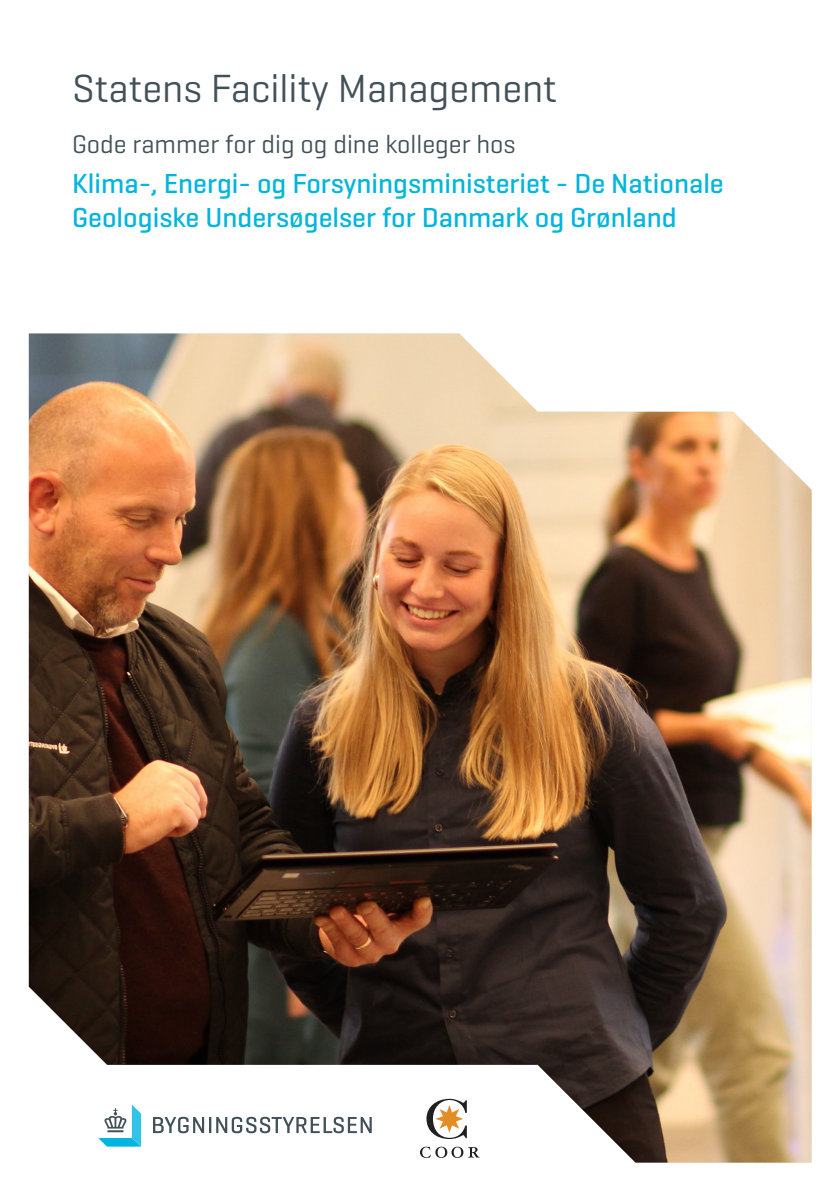
<style>
.page{position:relative;width:840px;height:1191px;background:#fff}
.page>*{position:absolute;margin:0;border:0;box-sizing:border-box;transform-origin:0 0}
._00_Forside_overskrift{font:40px "Geogrotesque";color:#425159}
._02_Underrubrik_1_blå{font:500 28px/34px "Geogrotesque";color:#00b5de}
._00_Forside_underoverskrift{font:26px "Geogrotesque";color:#425159}
</style>
<div class="page">
<img style="left:29px;top:333px;width:782px;height:829px">
<svg style="left:98px;top:1104px;width:43px;height:42px"></svg>
<svg style="left:153px;top:1116px;width:218px;height:17px"></svg>
<svg style="left:426px;top:1098px;width:40px;height:41px"></svg>
<svg style="left:420px;top:1146px;width:59px;height:12px"></svg>
<p class="_00_Forside_overskrift" style="left:72px;top:63px;width:486px">Statens Facility Management</p>
<p class="_00_Forside_underoverskrift" style="left:72px;top:128px;width:445px">Gode rammer for dig og dine kolleger hos</p>
<p class="_02_Underrubrik_1_blå" style="left:72px;top:166px;width:653px">Klima-, Energi- og Forsyningsministeriet - De Nationale<br>Geologiske Undersøgelser for Danmark og Grønland</p>
</div>
